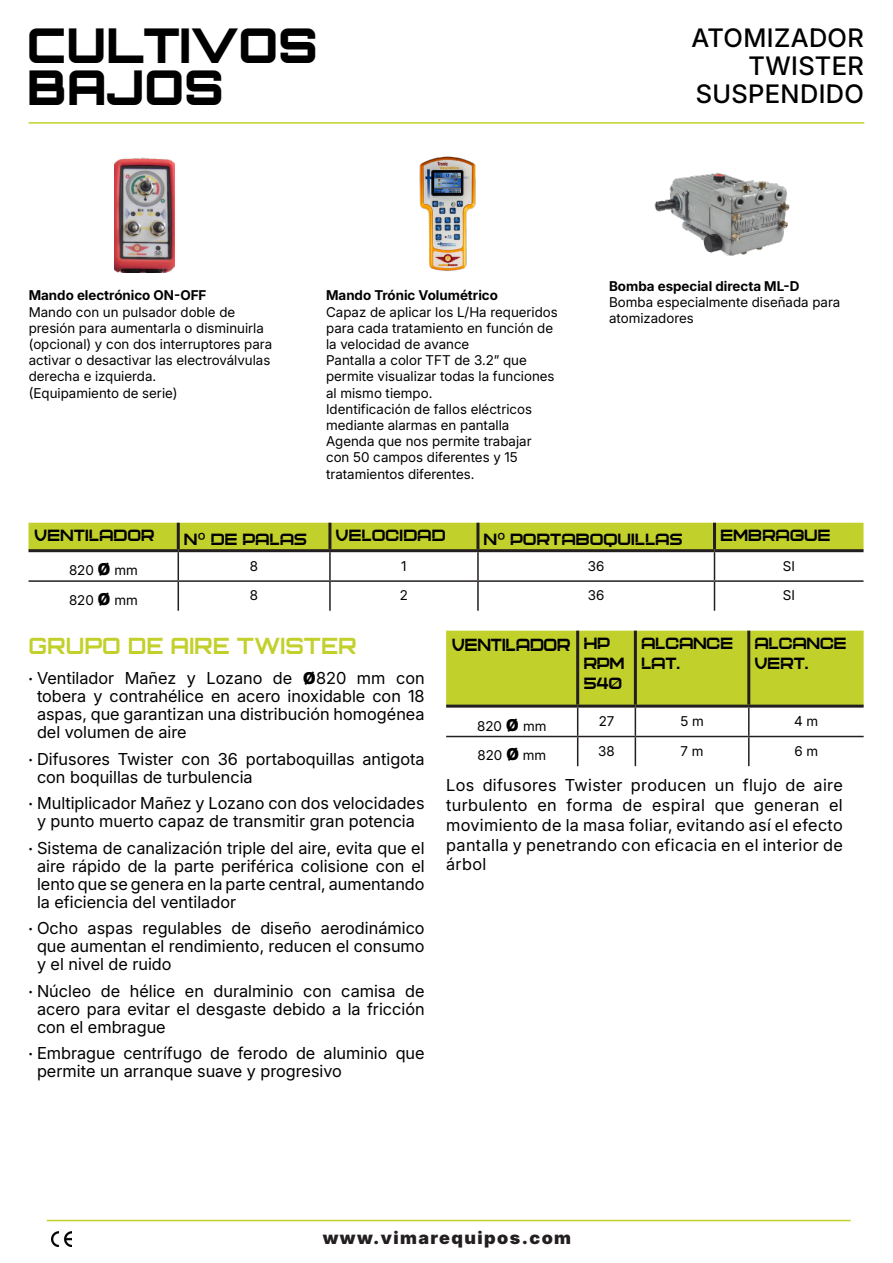
<style>
.page{position:relative;width:893px;height:1263px;background:#fff}
.page>*{position:absolute;margin:0;border:0;box-sizing:border-box;transform-origin:0 0}
.Titulo_secundario_pequeño_2{font:900 48px "Orbitron";color:#000}
.Subtitulo_secundario_2{font:500 25.5px "Inter 18 pt";letter-spacing:.015em;color:#000}
.Encabezado_opciones{font:700 22.5px "Orbitron";color:#c2d02b}
.Texto_contenido{font:17.85px "Messina";letter-spacing:.01em;color:#000;scale:.93 1}
.t1{font:900 17.25px "Inter 18 pt";letter-spacing:.08em;color:#231f20;scale:1.04 1}
.Texto_contenido-2{font:16.5px/18px "Inter 18 pt";color:#000;text-align:justify}
.Texto_contenido-3{font:16.5px/19.8px "Messina";letter-spacing:.02em;color:#000}
.Cuadro_Texto{font:13.5px/16.2px "Inter 18 pt";color:#000}
.Cuadro_Texto-2{font:700 13.5px "Inter 18 pt";color:#000}
.s1{font-family:"Inter 18 pt"}
.s2{font-family:"Open Sans";font-weight:800;font-size:16.5px}
.s3{font-family:"Lato"}
.s4{font-family:"Open Sans";font-weight:800}
</style>
<div class="page">
<hr style="left:29px;top:122px;width:835px;height:2px;background:#c2d02b">
<img style="left:52px;top:1231px;width:19px;height:15px">
<hr style="left:47px;top:1220px;width:803px;height:1px;background:#c2d02b">
<svg style="left:446px;top:631px;width:418px;height:135px"></svg>
<hr style="left:576px;top:631px;width:3px;height:74px;background:#231f20">
<hr style="left:634px;top:631px;width:3px;height:74px;background:#231f20">
<hr style="left:747px;top:631px;width:3px;height:74px;background:#231f20">
<hr style="left:446px;top:705px;width:132px;height:3px;background:#231f20">
<hr style="left:578px;top:705px;width:57px;height:3px;background:#231f20">
<hr style="left:635px;top:705px;width:114px;height:3px;background:#231f20">
<hr style="left:749px;top:705px;width:115px;height:3px;background:#231f20">
<svg style="left:29px;top:523px;width:834px;height:88px"></svg>
<hr style="left:177px;top:523px;width:3px;height:26px;background:#231f20">
<hr style="left:328px;top:523px;width:3px;height:26px;background:#231f20">
<hr style="left:476px;top:523px;width:3px;height:26px;background:#231f20">
<hr style="left:713px;top:523px;width:3px;height:26px;background:#231f20">
<hr style="left:29px;top:549px;width:149px;height:3px;background:#231f20">
<hr style="left:178px;top:549px;width:152px;height:3px;background:#231f20">
<hr style="left:330px;top:549px;width:148px;height:3px;background:#231f20">
<hr style="left:478px;top:549px;width:236px;height:3px;background:#231f20">
<hr style="left:714px;top:549px;width:149px;height:3px;background:#231f20">
<img style="left:115px;top:157px;width:59px;height:115px">
<img style="left:419px;top:156px;width:57px;height:115px">
<img style="left:654px;top:172px;width:136px;height:84px">
<p class="Titulo_secundario_pequeño_2" style="left:27px;top:16px;width:292px">CULTIVOS</p>
<p class="Titulo_secundario_pequeño_2" style="left:27px;top:57px;width:198px">BAJOS</p>
<p class="Subtitulo_secundario_2" style="left:692px;top:19px;width:174px">ATOMIZADOR</p>
<p class="Subtitulo_secundario_2" style="left:749px;top:47px;width:117px">TWISTER</p>
<p class="Subtitulo_secundario_2" style="left:696px;top:74px;width:170px">SUSPENDIDO</p>
<p class="Cuadro_Texto-2" style="left:29px;top:285px;width:179px">Mando electrónico ON-OFF</p>
<p class="Cuadro_Texto" style="left:29px;top:303px;width:245px">Mando con un pulsador doble de presión para aumentarla o disminuirla (opcional) y con dos interruptores para activar o desactivar las electroválvulas derecha e izquierda.</p>
<p class="Cuadro_Texto" style="left:29px;top:384px;width:150px">(Equipamiento de serie)</p>
<p class="Cuadro_Texto-2" style="left:326px;top:285px;width:173px">Mando Trónic Volumétrico</p>
<p class="Cuadro_Texto" style="left:326px;top:303px;width:233px">Capaz de aplicar los L/Ha requeridos para cada tratamiento en función de la velocidad de avance</p>
<p class="Cuadro_Texto" style="left:326px;top:352px;width:230px">Pantalla a color TFT de 3.2” que permite visualizar todas la funciones al mismo tiempo.</p>
<p class="Cuadro_Texto" style="left:326px;top:400px;width:207px">Identificación de fallos eléctricos mediante alarmas en pantalla</p>
<p class="Cuadro_Texto" style="left:326px;top:433px;width:207px">Agenda que nos permite trabajar con 50 campos diferentes y 15 tratamientos diferentes.</p>
<p class="Cuadro_Texto-2" style="left:609px;top:276px;width:192px">Bomba especial directa ML-D</p>
<p class="Cuadro_Texto" style="left:609px;top:294px;width:233px">Bomba especialmente diseñada para atomizadores</p>
<p class="Texto_contenido-3" style="left:35px;top:526px;width:121px">VENTILADOR</p>
<p class="Texto_contenido-3" style="left:184px;top:530px;width:124px">N<span class="s1">º</span> DE PALAS</p>
<p class="Texto_contenido-3" style="left:336px;top:526px;width:111px">VELOCIDAD</p>
<p class="Texto_contenido-3" style="left:484px;top:530px;width:200px">N<span class="s1">º</span> PORTABOQUILLAS</p>
<p class="Texto_contenido-3" style="left:720px;top:526px;width:111px">EMBRAGUE</p>
<p class="Cuadro_Texto" style="left:69px;top:562px;width:70px">820 <span class="s2">Ø</span> mm</p>
<p class="Cuadro_Texto" style="left:250px;top:557px;width:10px">8</p>
<p class="Cuadro_Texto" style="left:401px;top:557px;width:7px">1</p>
<p class="Cuadro_Texto" style="left:588px;top:557px;width:18px">36</p>
<p class="Cuadro_Texto" style="left:783px;top:557px;width:14px">SI</p>
<p class="Cuadro_Texto" style="left:69px;top:591px;width:70px">820 <span class="s2">Ø</span> mm</p>
<p class="Cuadro_Texto" style="left:250px;top:587px;width:10px">8</p>
<p class="Cuadro_Texto" style="left:400px;top:587px;width:10px">2</p>
<p class="Cuadro_Texto" style="left:588px;top:587px;width:18px">36</p>
<p class="Cuadro_Texto" style="left:783px;top:587px;width:14px">SI</p>
<p class="Encabezado_opciones" style="left:29px;top:632px;width:330px">GRUPO DE AIRE TWISTER</p>
<p class="Texto_contenido-2" style="left:37px;top:669px;width:389px;text-indent:-9px"><span class="s3">·</span> Ventilador Mañez y Lozano de <span class="s4">Ø</span>820 mm con tobera y contrahélice en acero inoxidable con 18 aspas, que garantizan una distribución homogénea del volumen de aire</p>
<p class="Texto_contenido-2" style="left:37px;top:749px;width:389px;text-indent:-9px"><span class="s3">·</span> Difusores Twister con 36 portaboquillas antigota con boquillas de turbulencia</p>
<p class="Texto_contenido-2" style="left:29px;top:794px;width:398px;text-align:center"><span class="s3">·</span> Multiplicador Mañez y Lozano con dos velocidades y punto muerto capaz de transmitir gran potencia</p>
<p class="Texto_contenido-2" style="left:37px;top:838px;width:389px;text-indent:-9px"><span class="s3">·</span> Sistema de canalización triple del aire, evita que el aire rápido de la parte periférica colisione con el lento que se genera en la parte central, aumentando la eficiencia del ventilador</p>
<p class="Texto_contenido-2" style="left:37px;top:919px;width:389px;text-indent:-9px"><span class="s3">·</span> Ocho aspas regulables de diseño aerodinámico que aumentan el rendimiento, reducen el consumo y el nivel de ruido</p>
<p class="Texto_contenido-2" style="left:37px;top:981px;width:389px;text-indent:-9px"><span class="s3">·</span> Núcleo de hélice en duralminio con camisa de acero para evitar el desgaste debido a la fricción con el embrague</p>
<p class="Texto_contenido-2" style="left:37px;top:1044px;width:389px;text-indent:-9px"><span class="s3">·</span> Embrague centrífugo de ferodo de aluminio que permite un arranque suave y progresivo</p>
<p class="Texto_contenido" style="left:452px;top:638px;width:129px">VENTILADOR</p>
<p class="Texto_contenido-3" style="left:584px;top:634px;width:42px">HP<br>RPM<br>540</p>
<p class="Texto_contenido-3" style="left:641px;top:634px;width:93px">ALCANCE<br>LAT.</p>
<p class="Texto_contenido-3" style="left:755px;top:634px;width:93px">ALCANCE<br>VERT.</p>
<p class="Cuadro_Texto" style="left:477px;top:717px;width:71px">820 <span class="s2">Ø</span> mm</p>
<p class="Cuadro_Texto" style="left:599px;top:712px;width:17px">27</p>
<p class="Cuadro_Texto" style="left:680px;top:712px;width:25px">5 m</p>
<p class="Cuadro_Texto" style="left:794px;top:712px;width:26px">4 m</p>
<p class="Cuadro_Texto" style="left:477px;top:747px;width:70px">820 <span class="s2">Ø</span> mm</p>
<p class="Cuadro_Texto" style="left:598px;top:742px;width:18px">38</p>
<p class="Cuadro_Texto" style="left:681px;top:742px;width:24px">7 m</p>
<p class="Cuadro_Texto" style="left:794px;top:742px;width:25px">6 m</p>
<p class="Texto_contenido-2" style="left:446px;top:775px;width:398px;line-height:19.8px">Los difusores Twister producen un flujo de aire turbulento en forma de espiral que generan el movimiento de la masa foliar, evitando así el efecto pantalla y penetrando con eficacia en el interior de árbol</p>
<p class="t1" style="left:323px;top:1224px;width:240px">www.vimarequipos.com</p>
</div>
